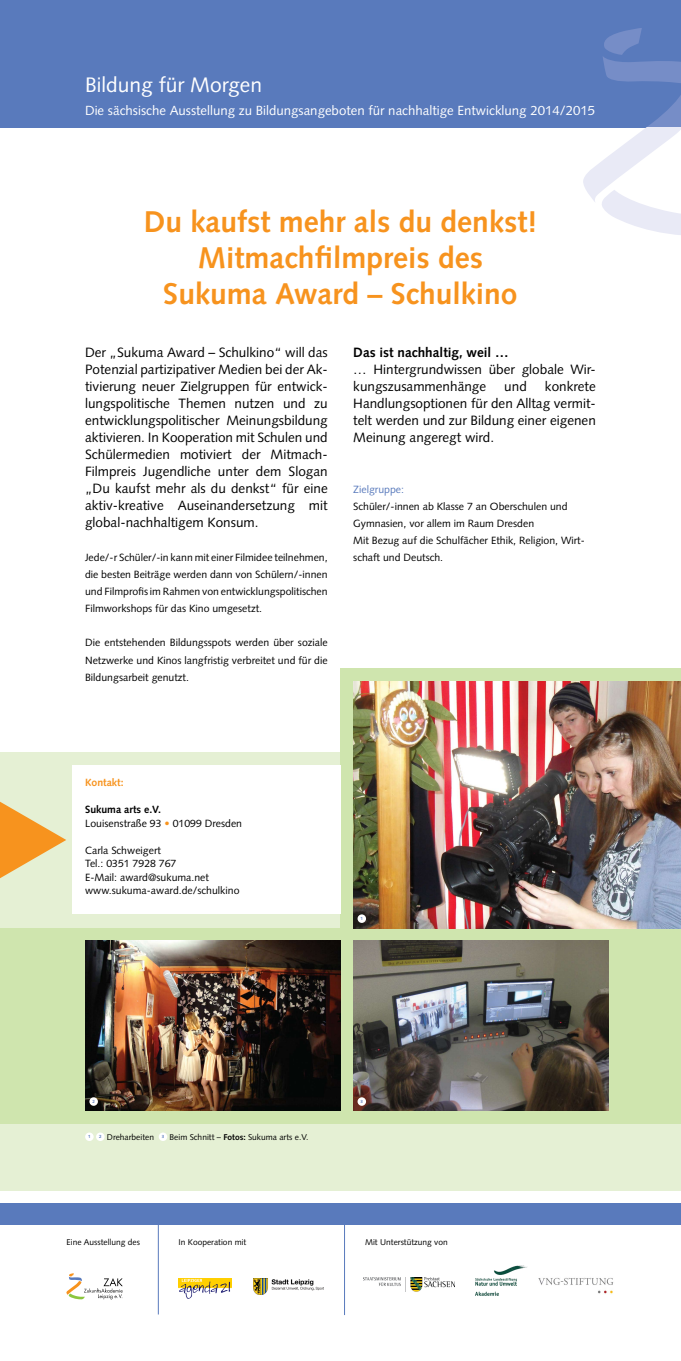
<style>
.page{position:relative;width:681px;height:1361px;background:#fff}
.page>*{position:absolute;margin:0;border:0;box-sizing:border-box;transform-origin:0 0}
.t1{font:700 30px/36px "Syntax";color:#f7931e;text-align:center}
.t2{font:21px "Syntax";color:#fff}
.t3{font:13.5px/17px "Syntax";color:#000;text-align:justify}
.t4{font:700 13.5px "Syntax";color:#000}
.t5{font:13.23px "Syntax";color:#fff}
.t6{font:10.5px/17px "Syntax";color:#000}
.t7{font:10.5px "Syntax";color:#597abc}
.t8{font:700 10.5px "Syntax";color:#f7931e}
.t9{font:8.4px "Syntax";color:#000}
.t10{font:700 4.5px "Syntax";color:#597abc}
.s1{font-weight:700}
.s2{color:#f7931e}
</style>
<div class="page">
<div style="left:0;top:0;width:680px;height:128px;background:#597abc"></div>
<svg style="left:583px;top:28px;width:97px;height:207px"></svg>
<div style="left:0;top:1203px;width:680px;height:22px;background:#597abc"></div>
<svg style="left:66px;top:1273px;width:57px;height:26px"></svg>
<img style="left:475px;top:1265px;width:52px;height:31px">
<img style="left:363px;top:1278px;width:91px;height:13px">
<img style="left:538px;top:1278px;width:76px;height:16px">
<img style="left:178px;top:1278px;width:53px;height:21px">
<img style="left:253px;top:1278px;width:70px;height:16px">
<hr style="left:158px;top:1216px;width:1px;height:98px;background:#597abc">
<hr style="left:344px;top:1217px;width:1px;height:98px;background:#597abc">
<div style="left:0;top:753px;width:680px;height:438px;background:#e5f0d4"></div>
<div style="left:340px;top:668px;width:340px;height:455px;background:#cfe5ae"></div>
<div style="left:0;top:928px;width:340px;height:195px;background:#cfe5ae"></div>
<img style="left:353px;top:681px;width:327px;height:247px">
<img style="left:85px;top:941px;width:255px;height:170px">
<img style="left:353px;top:941px;width:255px;height:170px">
<div style="left:72px;top:765px;width:268px;height:149px;background:#fff"></div>
<div style="left:85px;top:1132px;width:9px;height:9px;background:#fff;border-radius:50%"></div>
<div style="left:96px;top:1132px;width:8px;height:9px;background:#fff;border-radius:50%"></div>
<div style="left:159px;top:1132px;width:8px;height:9px;background:#fff;border-radius:50%"></div>
<div style="left:357px;top:914px;width:9px;height:9px;background:#fff;border-radius:50%"></div>
<div style="left:89px;top:1097px;width:9px;height:9px;background:#fff;border-radius:50%"></div>
<div style="left:357px;top:1097px;width:9px;height:9px;background:#fff;border-radius:50%"></div>
<svg style="left:0;top:801px;width:66px;height:77px"></svg>
<h2 class="t2" style="left:85px;top:73px;width:178px">Bildung für Morgen</h2>
<p class="t5" style="left:85px;top:102px;width:511px">Die sächsische Ausstellung zu Bildungsangeboten für nachhaltige Entwicklung 2014/2015</p>
<h1 class="t1" style="left:144px;top:204px;width:395px">Du kaufst mehr als du denkst!<br>Mitmachfilmpreis des<br>Sukuma Award – Schulkino</h1>
<p class="t3" style="left:85px;top:344px;width:244px">Der „Sukuma Award – Schulkino“ will das Potenzial partizipativer Medien bei der Ak&shy;tivierung neuer Zielgruppen für entwick&shy;lungspolitische Themen nutzen und zu entwicklungspolitischer Meinungsbildung aktivieren. In Kooperation mit Schulen und Schülermedien motiviert der Mitmach-Filmpreis Jugendliche unter dem Slogan „Du kaufst mehr als du denkst“ für eine aktiv-kreative Auseinandersetzung mit global-nachhaltigem Konsum.</p>
<p class="t6" style="left:85px;top:549px;width:244px;text-align:justify">Jede/-r Schüler/-in kann mit einer Filmidee teilnehmen, die besten Beiträge werden dann von Schülern/-innen und Filmprofis im Rahmen von entwicklungspolitischen Filmworkshops für das Kino umgesetzt.</p>
<p class="t6" style="left:85px;top:634px;width:244px;text-align:justify">Die entstehenden Bildungsspots werden über soziale Netzwerke und Kinos langfristig verbreitet und für die Bildungsarbeit genutzt.</p>
<p class="t4" style="left:353px;top:345px;width:157px">Das ist nachhaltig, weil …</p>
<p class="t3" style="left:353px;top:361px;width:244px">… Hintergrundwissen über globale Wir&shy;kungszusammenhänge</p>
<p class="t3" style="left:353px;top:378px;width:244px;text-indent:191px">konkrete Handlungsoptionen für den Alltag vermit&shy;telt werden und zur Bildung einer eigenen Meinung angeregt wird.</p>
<p class="t7" style="left:353px;top:483px;width:52px">Zielgruppe:</p>
<p class="t6" style="left:353px;top:498px;width:233px">Schüler/-innen ab Klasse 7 an Oberschulen und Gymnasien, vor allem im Raum Dresden<br>Mit Bezug auf die Schulfächer Ethik, Religion, Wirt&shy;schaft und Deutsch.</p>
<p class="t3" style="left:504px;top:378px;width:24px">und</p>
<p class="t8" style="left:85px;top:776px;width:40px">Kontakt:</p>
<p class="t6" style="left:85px;top:803px;width:158px;line-height:13.5px"><span class="s1">Sukuma arts e.V.<br></span>Louisenstraße 93 <span class="s2">•</span> 01099 Dresden</p>
<p class="t6" style="left:85px;top:843px;width:156px;line-height:13.5px">Carla Schweigert<br>Tel.: 0351 7928 767<br>E-Mail: award@sukuma.net www.sukuma-award.de/schulkino</p>
<p class="t10" style="left:360px;top:916px;width:4px">1</p>
<p class="t10" style="left:92px;top:1099px;width:4px">2</p>
<p class="t10" style="left:360px;top:1099px;width:4px">3</p>
<p class="t10" style="left:88px;top:1134px;width:4px">1</p>
<p class="t9" style="left:99px;top:1132px;width:211px"><sup>2</sup> Dreharbeiten <sup>3</sup> Beim Schnitt – <span class="s1">Fotos:</span> Sukuma arts e.V.</p>
<p class="t9" style="left:67px;top:1237px;width:75px">Eine Ausstellung des</p>
<p class="t9" style="left:178px;top:1237px;width:69px">In Kooperation mit</p>
<p class="t9" style="left:365px;top:1237px;width:84px">Mit Unterstützung von</p>
</div>
